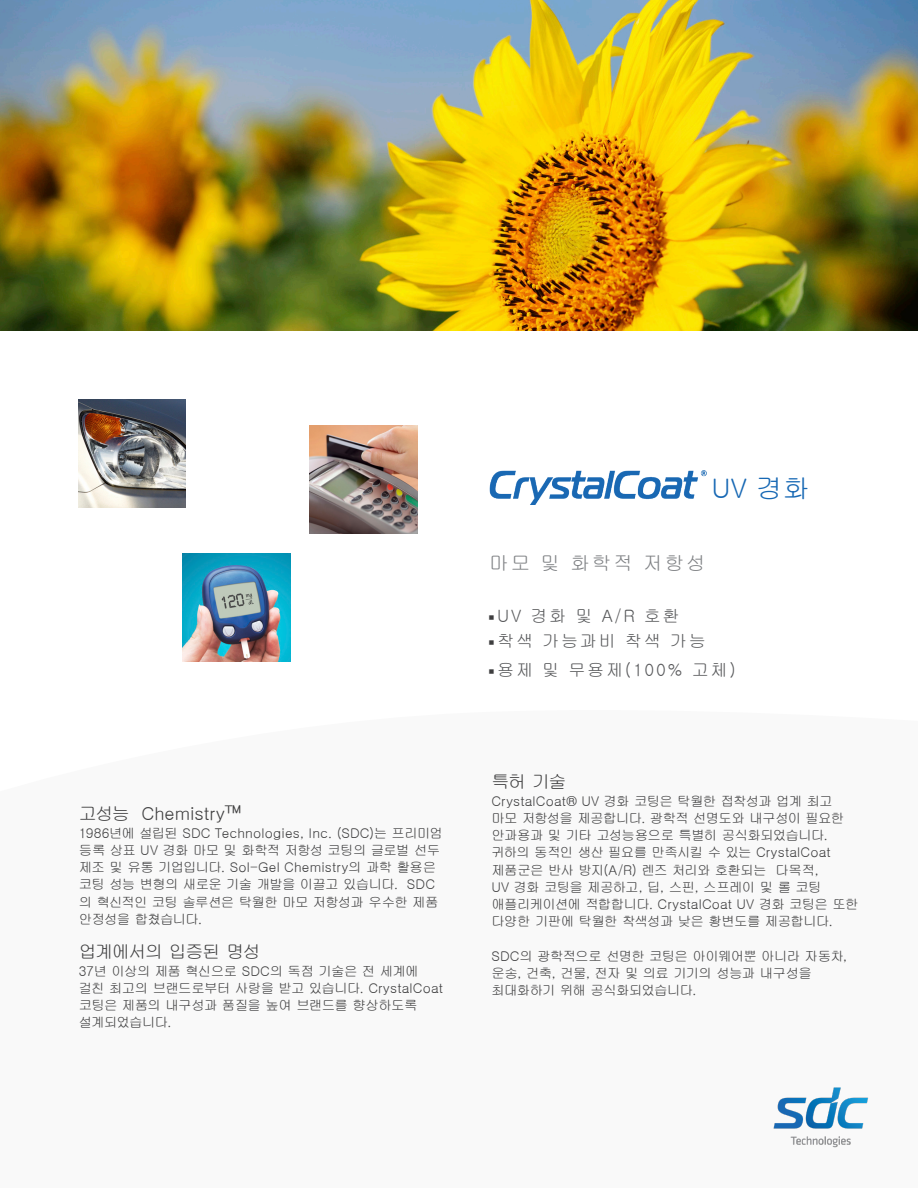
<style>
.page{position:relative;width:918px;height:1188px;background:#fff}
.page>*{position:absolute;margin:0;border:0;box-sizing:border-box;transform-origin:0 0}
.t1{font:27px "Gulim";color:#1768b4}
.t2{font:19.5px "Gulim";letter-spacing:.1em;color:#808285}
.t3{font:18px "Gulim";letter-spacing:-.065em;color:#3e3e3f}
.t4{font:18px "Gulim";letter-spacing:-.005em;color:#3e3e3f}
.t5{font:17.1px "Gulim";letter-spacing:.1em;color:#57585a}
.t6{font:13.5px/17.2px "Gulim";letter-spacing:-.055em;color:#3e3e3f}
</style>
<div class="page">
<img style="left:182px;top:554px;width:108px;height:108px">
<img style="left:78px;top:400px;width:108px;height:108px">
<img style="left:310px;top:426px;width:108px;height:108px">
<img style="left:489px;top:470px;width:218px;height:35px">
<img style="left:0;top:0;width:918px;height:330px">
<img style="left:773px;top:1087px;width:96px;height:60px">
<p class="t4" style="left:79px;top:805px;width:164px">고성능 Chemistry™</p>
<p class="t6" style="left:79px;top:824px;width:366px">1986년에 설립된 SDC Technologies, Inc. (SDC)는 프리미엄 등록 상표 UV 경화 마모 및 화학적 저항성 코팅의 글로벌 선두 제조 및 유통 기업입니다. Sol-Gel Chemistry의 과학 활용은 코팅 성능 변형의 새로운 기술 개발을 이끌고 있습니다. SDC 의 혁신적인 코팅 솔루션은 탁월한 마모 저항성과 우수한 제품 안정성을 합쳤습니다.</p>
<p class="t3" style="left:79px;top:943px;width:184px">업계에서의 입증된 명성</p>
<p class="t6" style="left:79px;top:962px;width:366px">37년 이상의 제품 혁신으로 SDC의 독점 기술은 전 세계에 걸친 최고의 브랜드로부터 사랑을 받고 있습니다. CrystalCoat 코팅은 제품의 내구성과 품질을 높여 브랜드를 향상하도록 설계되었습니다.</p>
<p class="t1" style="left:712px;top:475px;width:100px">UV 경화</p>
<p class="t2" style="left:489px;top:554px;width:218px">마모 및 화학적 저항성</p>
<p class="t5" style="left:489px;top:607px;width:192px"><sup>■</sup> UV 경화 및 A/R 호환</p>
<p class="t5" style="left:489px;top:633px;width:218px"><sup>■</sup> 착색 가능과비 착색 가능</p>
<p class="t5" style="left:489px;top:661px;width:248px"><sup>■</sup> 용제 및 무용제(100% 고체)</p>
<p class="t3" style="left:491px;top:773px;width:77px">특허 기술</p>
<p class="t6" style="left:491px;top:792px;width:369px">CrystalCoat® UV 경화 코팅은 탁월한 접착성과 업계 최고 마모 저항성을 제공합니다. 광학적 선명도와 내구성이 필요한 안과용과 및 기타 고성능용으로 특별히 공식화되었습니다. 귀하의 동적인 생산 필요를 만족시킬 수 있는 CrystalCoat 제품군은 반사 방지(A/R) 렌즈 처리와 호환되는 다목적,<br>UV 경화 코팅을 제공하고, 딥, 스핀, 스프레이 및 롤 코팅 애플리케이션에 적합합니다. CrystalCoat UV 경화 코팅은 또한 다양한 기판에 탁월한 착색성과 낮은 황변도를 제공합니다.</p>
<p class="t6" style="left:491px;top:947px;width:358px">SDC의 광학적으로 선명한 코팅은 아이웨어뿐 아니라 자동차, 운송, 건축, 건물, 전자 및 의료 기기의 성능과 내구성을 최대화하기 위해 공식화되었습니다.</p>
</div>
